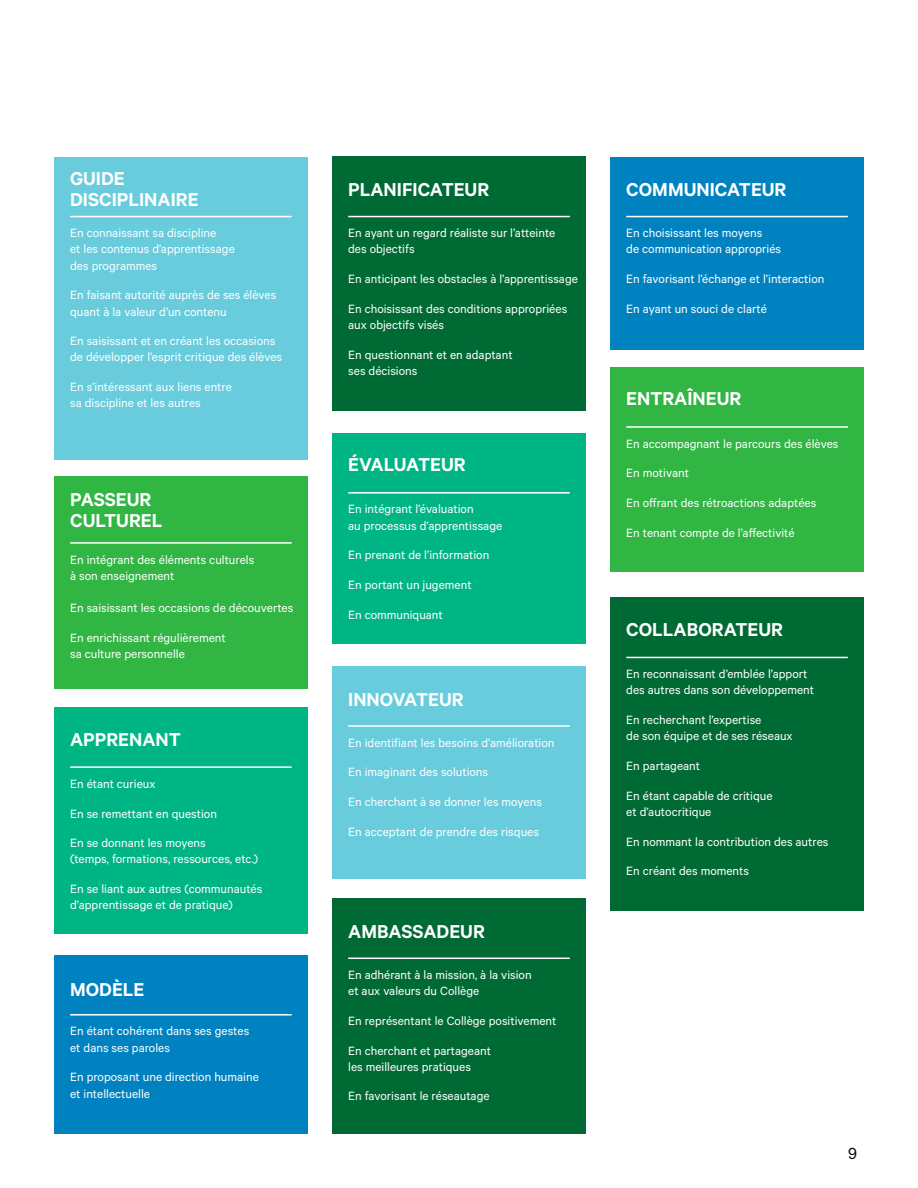
<style>
.page{position:relative;width:918px;height:1188px;background:#fff}
.page>*{position:absolute;margin:0;border:0;box-sizing:border-box;transform-origin:0 0}
.t1{font:600 21px/21px "Calibre";color:#fff}
.t2{font:18px "Calibre";color:#000}
.t3{font:13.5px/16.2px "Calibre";color:#fff}
</style>
<div class="page">
<div style="left:54px;top:157px;width:254px;height:303px;background:#68ccdd"></div>
<hr style="left:70px;top:216px;width:222px;height:1px;background:#fff">
<div style="left:332px;top:157px;width:254px;height:254px;background:#006a35"></div>
<hr style="left:348px;top:216px;width:222px;height:1px;background:#fff">
<div style="left:54px;top:955px;width:254px;height:179px;background:#0082c1"></div>
<hr style="left:70px;top:1014px;width:222px;height:2px;background:#fff">
<div style="left:610px;top:157px;width:254px;height:192px;background:#0082c1"></div>
<hr style="left:626px;top:216px;width:222px;height:1px;background:#fff">
<div style="left:54px;top:477px;width:254px;height:212px;background:#31b644"></div>
<hr style="left:70px;top:542px;width:222px;height:2px;background:#fff">
<div style="left:610px;top:367px;width:254px;height:205px;background:#31b644"></div>
<hr style="left:626px;top:426px;width:222px;height:2px;background:#fff">
<div style="left:332px;top:433px;width:254px;height:210px;background:#00b584"></div>
<hr style="left:348px;top:492px;width:222px;height:2px;background:#fff">
<div style="left:610px;top:598px;width:254px;height:313px;background:#006a35"></div>
<hr style="left:626px;top:657px;width:222px;height:1px;background:#fff">
<div style="left:54px;top:707px;width:254px;height:227px;background:#00b584"></div>
<hr style="left:70px;top:766px;width:222px;height:2px;background:#fff">
<div style="left:332px;top:666px;width:254px;height:213px;background:#68ccdd"></div>
<hr style="left:348px;top:725px;width:222px;height:2px;background:#fff">
<div style="left:332px;top:899px;width:254px;height:235px;background:#006a35"></div>
<hr style="left:348px;top:958px;width:222px;height:1px;background:#fff">
<h1 class="t1" style="left:70px;top:167px;width:130px">GUIDE<br>DISCIPLINAIRE</h1>
<p class="t3" style="left:70px;top:224px;width:166px">En connaissant sa discipline<br>et les contenus d’apprentissage des programmes</p>
<p class="t3" style="left:70px;top:287px;width:208px">En faisant autorité auprès de ses élèves quant à la valeur d’un contenu</p>
<p class="t3" style="left:70px;top:332px;width:214px">En saisissant et en créant les occasions de développer l’esprit critique des élèves</p>
<p class="t3" style="left:70px;top:378px;width:163px">En s’intéressant aux liens entre sa discipline et les autres</p>
<h1 class="t1" style="left:70px;top:489px;width:94px">PASSEUR<br>CULTUREL</h1>
<p class="t3" style="left:70px;top:551px;width:186px">En intégrant des éléments culturels à son enseignement</p>
<p class="t3" style="left:70px;top:599px;width:225px">En saisissant les occasions de découvertes</p>
<p class="t3" style="left:70px;top:629px;width:157px">En enrichissant régulièrement sa culture personnelle</p>
<h1 class="t1" style="left:70px;top:729px;width:112px">APPRENANT</h1>
<p class="t3" style="left:70px;top:775px;width:87px">En étant curieux</p>
<p class="t3" style="left:70px;top:805px;width:148px">En se remettant en question</p>
<p class="t3" style="left:70px;top:834px;width:190px">En se donnant les moyens<br>(temps, formations, ressources, etc.)</p>
<p class="t3" style="left:70px;top:880px;width:194px">En se liant aux autres (communautés d’apprentissage et de pratique)</p>
<h1 class="t1" style="left:70px;top:978px;width:76px">MODÈLE</h1>
<p class="t3" style="left:70px;top:1023px;width:181px">En étant cohérent dans ses gestes et dans ses paroles</p>
<p class="t3" style="left:70px;top:1069px;width:190px">En proposant une direction humaine et intellectuelle</p>
<h1 class="t1" style="left:348px;top:178px;width:143px">PLANIFICATEUR</h1>
<p class="t3" style="left:348px;top:224px;width:209px">En ayant un regard réaliste sur l’atteinte des objectifs</p>
<p class="t3" style="left:348px;top:270px;width:231px">En anticipant les obstacles à l’apprentissage</p>
<p class="t3" style="left:348px;top:300px;width:221px">En choisissant des conditions appropriées aux objectifs visés</p>
<p class="t3" style="left:348px;top:346px;width:166px">En questionnant et en adaptant ses décisions</p>
<h1 class="t1" style="left:348px;top:453px;width:119px">ÉVALUATEUR</h1>
<p class="t3" style="left:348px;top:501px;width:156px">En intégrant l’évaluation<br>au processus d’apprentissage</p>
<p class="t3" style="left:348px;top:540px;width:143px;line-height:29.7px">En prenant de l’information<br>En portant un jugement</p>
<p class="t3" style="left:348px;top:606px;width:96px">En communiquant</p>
<h1 class="t1" style="left:348px;top:689px;width:117px">INNOVATEUR</h1>
<p class="t3" style="left:348px;top:727px;width:208px;line-height:29.7px">En identifiant les besoins d’amélioration<br>En imaginant des solutions</p>
<p class="t3" style="left:348px;top:787px;width:195px;line-height:29.7px">En cherchant à se donner les moyens<br>En acceptant de prendre des risques</p>
<h1 class="t1" style="left:348px;top:920px;width:138px">AMBASSADEUR</h1>
<p class="t3" style="left:348px;top:966px;width:185px">En adhérant à la mission, à la vision et aux valeurs du Collège</p>
<p class="t3" style="left:348px;top:1012px;width:210px">En représentant le Collège positivement</p>
<p class="t3" style="left:348px;top:1042px;width:144px">En cherchant et partageant les meilleures pratiques</p>
<p class="t3" style="left:348px;top:1088px;width:143px">En favorisant le réseautage</p>
<h1 class="t1" style="left:626px;top:178px;width:162px">COMMUNICATEUR</h1>
<p class="t3" style="left:626px;top:224px;width:156px">En choisissant les moyens<br>de communication appropriés</p>
<p class="t3" style="left:626px;top:270px;width:200px">En favorisant l’échange et l’interaction</p>
<p class="t3" style="left:626px;top:300px;width:142px">En ayant un souci de clarté</p>
<h1 class="t1" style="left:626px;top:388px;width:117px">ENTRAÎNEUR</h1>
<p class="t3" style="left:626px;top:428px;width:214px;line-height:29.7px">En accompagnant le parcours des élèves<br>En motivant</p>
<p class="t3" style="left:626px;top:488px;width:192px;line-height:29.7px">En offrant des rétroactions adaptées<br>En tenant compte de l’affectivité</p>
<h1 class="t1" style="left:626px;top:618px;width:158px">COLLABORATEUR</h1>
<p class="t3" style="left:626px;top:665px;width:189px">En reconnaissant d’emblée l’apport des autres dans son développement</p>
<p class="t3" style="left:626px;top:711px;width:168px">En recherchant l’expertise<br>de son équipe et de ses réseaux</p>
<p class="t3" style="left:626px;top:750px;width:148px;line-height:29.7px">En partageant<br>En étant capable de critique</p>
<p class="t3" style="left:626px;top:803px;width:87px">et d’autocritique</p>
<p class="t3" style="left:626px;top:826px;width:204px;line-height:29.7px">En nommant la contribution des autres<br>En créant des moments</p>
<h2 class="t2" style="left:848px;top:1143px;width:10px">9</h2>
</div>
